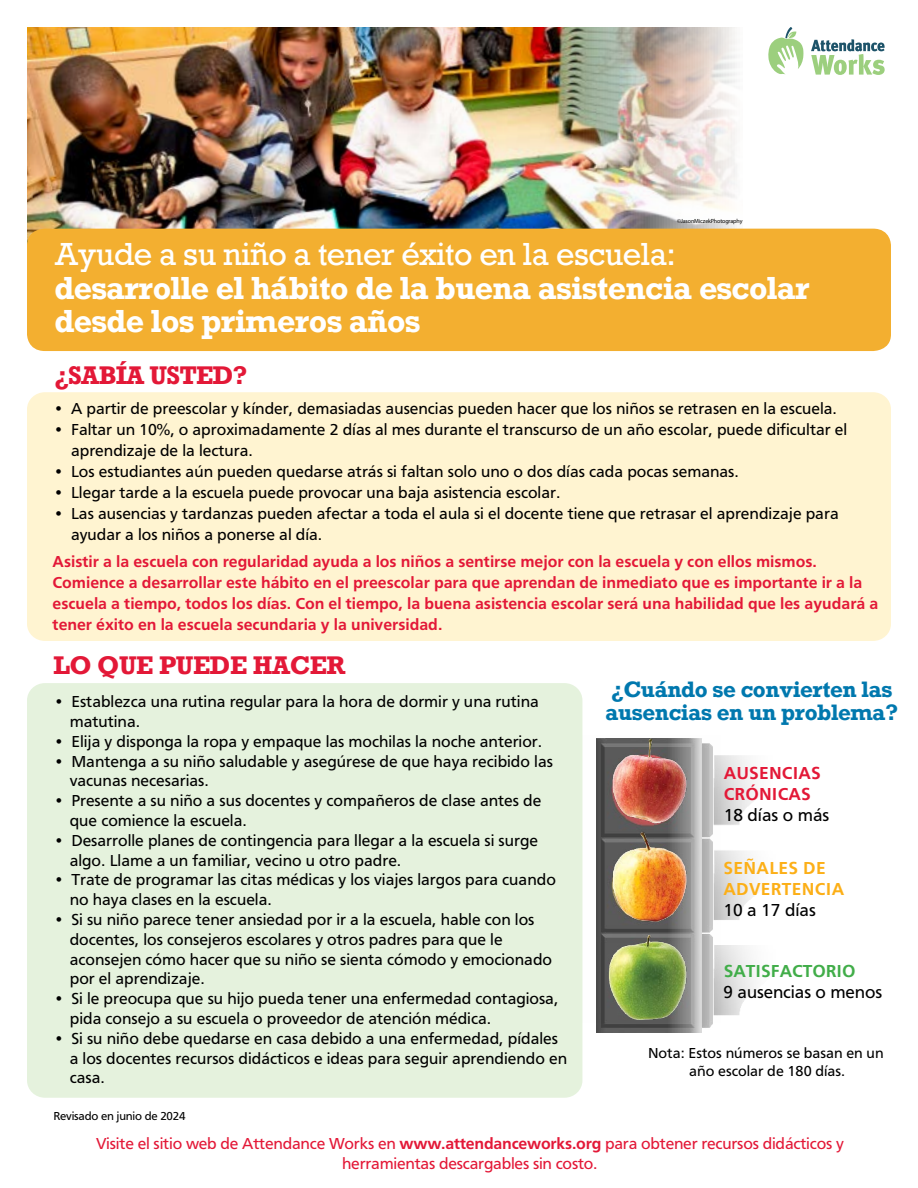
<style>
.page{position:relative;width:918px;height:1188px;background:#fff}
.page>*{position:absolute;margin:0;border:0;box-sizing:border-box;transform-origin:0 0}
.t1{font:700 30px/33px "Rockwell";letter-spacing:-.02em;color:#fff}
.t2{font:30px "Rockwell";letter-spacing:-.02em;color:#fff}
.t3{font:700 24px "Rockwell";letter-spacing:-.02em;color:#e31837}
.t4{font:700 21px/22.4px "Rockwell";letter-spacing:-.02em;color:#0078ae}
.t5{font:18px "Carto Gothic Std";color:#000}
.t6{font:700 18px/21px "Carto Gothic Std";letter-spacing:.015em;color:#fcaf17}
.t7{font:700 18px/21px "Carto Gothic Std";letter-spacing:.01em;color:#e31837}
.t8{font:700 18px "Carto Gothic Std";color:#41ad49}
.t9{font:16.5px/19.8px "Carto Gothic Std";color:#000}
.t10{font:700 16.5px/21px "Carto Gothic Std";color:#e31837}
.t11{font:16.5px/19.8px "Carto Gothic Std";letter-spacing:-.01em;color:#e31837;text-align:center}
.t12{font:15px/18px "Carto Gothic Std";color:#000;text-align:center}
.t13{font:12px "Carto Gothic Std";letter-spacing:-.015em;color:#000}
.t14{font:6px "Myriad Pro";letter-spacing:-.02em;color:#000}
.s1{font-weight:700}
</style>
<div class="page">
<img style="left:27px;top:27px;width:715px;height:215px">
<div style="left:27px;top:392px;width:864px;height:249px;background:#fff4d1;border-radius:17px"></div>
<div style="left:27px;top:229px;width:864px;height:122px;background:#f3af30;border-radius:17px"></div>
<div style="left:27px;top:683px;width:555px;height:415px;background:#e5f2dd;border-radius:18px"></div>
<img style="left:597px;top:755px;width:159px;height:277px">
<img style="left:582px;top:735px;width:139px;height:288px">
<svg style="left:768px;top:27px;width:35px;height:47px"></svg>
<svg style="left:811px;top:39px;width:74px;height:36px"></svg>
<p class="t14" style="left:677px;top:218px;width:67px">©Jason Miczek Photography</p>
<h1 class="t2" style="left:54px;top:236px;width:623px">Ayude a su niño a tener éxito en la escuela:</h1>
<h1 class="t1" style="left:54px;top:272px;width:757px">desarrolle el hábito de la buena asistencia escolar desde los primeros años</h1>
<h2 class="t3" style="left:54px;top:359px;width:195px">¿SABÍA USTED?</h2>
<p class="t9" style="left:53px;top:399px;width:785px">• A partir de preescolar y kínder, demasiadas ausencias pueden hacer que los niños se retrasen en la escuela.</p>
<p class="t9" style="left:71px;top:419px;width:778px;line-height:21px;text-indent:-18px">• Faltar un 10%, o aproximadamente 2 días al mes durante el transcurso de un año escolar, puede dificultar el aprendizaje de la lectura.</p>
<p class="t9" style="left:53px;top:462px;width:687px">• Los estudiantes aún pueden quedarse atrás si faltan solo uno o dos días cada pocas semanas.</p>
<p class="t9" style="left:53px;top:482px;width:509px">• Llegar tarde a la escuela puede provocar una baja asistencia escolar.</p>
<p class="t9" style="left:71px;top:503px;width:769px;line-height:21px;text-indent:-18px">• Las ausencias y tardanzas pueden afectar a toda el aula si el docente tiene que retrasar el aprendizaje para ayudar a los niños a ponerse al día.</p>
<p class="t10" style="left:53px;top:551px;width:827px">Asistir a la escuela con regularidad ayuda a los niños a sentirse mejor con la escuela y con ellos mismos.<br>Comience a desarrollar este hábito en el preescolar para que aprendan de inmediato que es importante ir a la escuela a tiempo, todos los días. Con el tiempo, la buena asistencia escolar será una habilidad que les ayudará a tener éxito en la escuela secundaria y la universidad.</p>
<h2 class="t3" style="left:53px;top:650px;width:294px">LO QUE PUEDE HACER</h2>
<p class="t9" style="left:70px;top:692px;width:471px;text-indent:-16px">• Establezca una rutina regular para la hora de dormir y una rutina matutina.</p>
<p class="t9" style="left:53px;top:731px;width:490px">• Elija y disponga la ropa y empaque las mochilas la noche anterior.</p>
<p class="t9" style="left:70px;top:751px;width:485px;text-indent:-16px">• Mantenga a su niño saludable y asegúrese de que haya recibido las vacunas necesarias.</p>
<p class="t9" style="left:70px;top:791px;width:473px;text-indent:-16px">• Presente a su niño a sus docentes y compañeros de clase antes de que comience la escuela.</p>
<p class="t9" style="left:70px;top:830px;width:470px;text-indent:-16px">• Desarrolle planes de contingencia para llegar a la escuela si surge algo. Llame a un familiar, vecino u otro padre.</p>
<p class="t9" style="left:70px;top:870px;width:488px;text-indent:-16px">• Trate de programar las citas médicas y los viajes largos para cuando no haya clases en la escuela.</p>
<p class="t9" style="left:70px;top:910px;width:484px;text-indent:-16px">• Si su niño parece tener ansiedad por ir a la escuela, hable con los docentes, los consejeros escolares y otros padres para que le aconsejen cómo hacer que su niño se sienta cómodo y emocionado por el aprendizaje.</p>
<p class="t9" style="left:70px;top:989px;width:490px;text-indent:-16px">• Si le preocupa que su hijo pueda tener una enfermedad contagiosa, pida consejo a su escuela o proveedor de atención médica.</p>
<p class="t9" style="left:70px;top:1028px;width:499px;text-indent:-16px">• Si su niño debe quedarse en casa debido a una enfermedad, pídales a los docentes recursos didácticos e ideas para seguir aprendiendo en casa.</p>
<p class="t13" style="left:53px;top:1109px;width:134px">Revisado en junio de 2024</p>
<p class="t4" style="left:606px;top:678px;width:294px">¿Cuándo se convierten las ausencias en un problema?</p>
<p class="t7" style="left:724px;top:762px;width:99px">AUSENCIAS<br>CRÓNICAS</p>
<p class="t5" style="left:724px;top:805px;width:107px">18 días o más</p>
<p class="t6" style="left:723px;top:858px;width:122px">SEÑALES DE<br>ADVERTENCIA</p>
<p class="t5" style="left:723px;top:900px;width:94px">10 a 17 días</p>
<p class="t8" style="left:724px;top:961px;width:134px">SATISFACTORIO</p>
<p class="t5" style="left:724px;top:982px;width:160px">9 ausencias o menos</p>
<p class="t12" style="left:648px;top:1044px;width:237px">Nota: Estos números se basan en un año escolar de 180 días.</p>
<p class="t11" style="left:96px;top:1134px;width:749px">Visite el sitio web de Attendance Works en <span class="s1">www.attendanceworks.org</span> para obtener recursos didácticos y herramientas descargables sin costo.</p>
</div>
